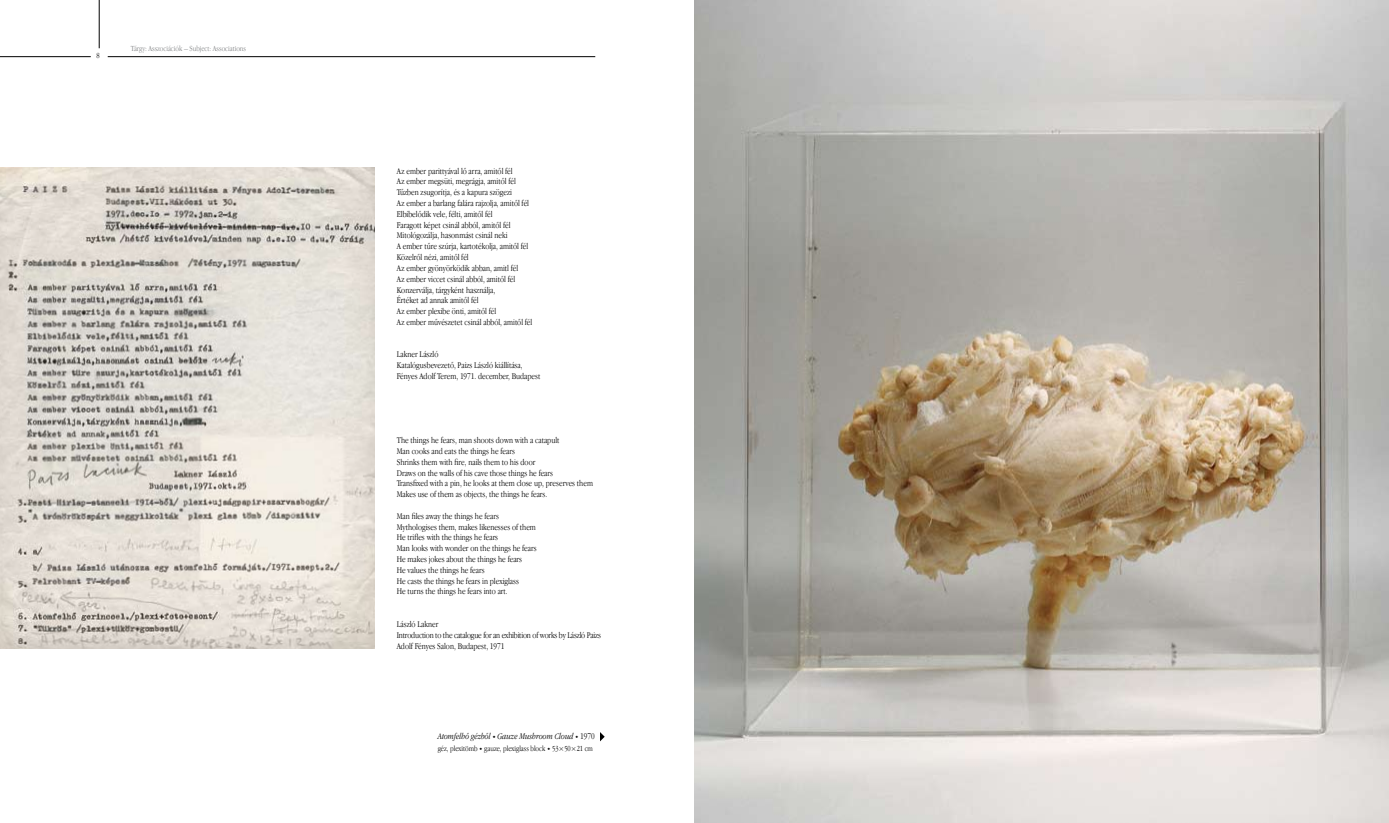
<style>
.page{position:relative;width:1389px;height:823px;background:#fff}
.page>*{position:absolute;margin:0;border:0;box-sizing:border-box;transform-origin:0 0}
.t1{font:9px/10.8px "Apple Garamond H Light";color:#000}
.t2{font:9px/10.8px "Apple Garamond H Light";letter-spacing:-.02em;color:#000}
.t3{font:italic 9px "Apple Garamond H Light";color:#000}
.t4{font:8px "Apple Garamond H Light";color:#000}
.t5{font:8px "Apple Garamond H Light";color:#808284}
.s1{font-style:normal}
.s2{font-size:7px}
</style>
<div class="page">
<hr style="left:108px;top:56px;width:487px;height:1px;background:#000">
<hr style="left:0;top:56px;width:91px;height:1px;background:#000">
<hr style="left:99px;top:0;width:1px;height:48px;background:#000">
<img style="left:694px;top:0;width:695px;height:822px">
<img style="left:0;top:168px;width:375px;height:480px">
<svg style="left:600px;top:732px;width:5px;height:8px"></svg>
<p class="t5" style="left:131px;top:43px;width:117px">Tárgy: Asszociációk – Subject: Associations</p>
<p class="t1" style="left:397px;top:165px;width:137px">Az ember parittyával lô arra, amitôl fél<br>Az ember megsüti, megrágja, amitôl fél Tûzben zsugorítja, és a kapura szögezi<br>Az ember a barlang falára rajzolja, amitôl fél Elbíbelôdik vele, félti, amitôl fél<br>Faragott képet csinál abból, amitôl fél Mitológozálja, hasonmást csinál neki<br>A ember tûre szúrja, kartotékolja, amitôl fél Közelrôl nézi, amitôl fél<br>Az ember gyönyörködik abban, amitl fél<br>Az ember viccet csinál abból, amitôl fél Konzerválja, tárgyként használja,<br>Értéket ad annak amitôl fél<br>Az ember plexibe önti, amitôl fél<br>Az ember mûvészetet csinál abból, amitôl fél</p>
<p class="t1" style="left:397px;top:349px;width:145px">Lakner László<br>Katalógusbevezetô, Paizs László kiállítása,<br>Fényes Adolf Terem, 1971. december, Budapest</p>
<p class="t1" style="left:397px;top:434px;width:198px">The things he fears, man shoots down with a catapult<br>Man cooks and eats the things he fears<br>Shrinks them with fire, nails them to his door<br>Draws on the walls of his cave those things he fears<br>Transfixed with a pin, he looks at them close up, preserves them Makes use of them as objects, the things he fears.</p>
<p class="t1" style="left:397px;top:510px;width:141px">Man files away the things he fears Mythologises them, makes likenesses of them He trifles with the things he fears<br>Man looks with wonder on the things he fears He makes jokes about the things he fears<br>He values the things he fears<br>He casts the things he fears in plexiglass<br>He turns the things he fears into art.</p>
<p class="t2" style="left:397px;top:618px;width:206px">László Lakner<br>Introduction to the catalogue for an exhibition of works by László Paizs<br>Adolf Fényes Salon, Budapest, 1971</p>
<p class="t3" style="left:438px;top:730px;width:158px">Atomfelhô gézbôl Gauze Mushroom Cloud <span class="s1">1970</span></p>
<p class="t4" style="left:438px;top:743px;width:157px">géz, plexitömb gauze, plexiglass block 53 <span class="s2">×</span>50<span class="s2">×</span>21 cm</p>
</div>
